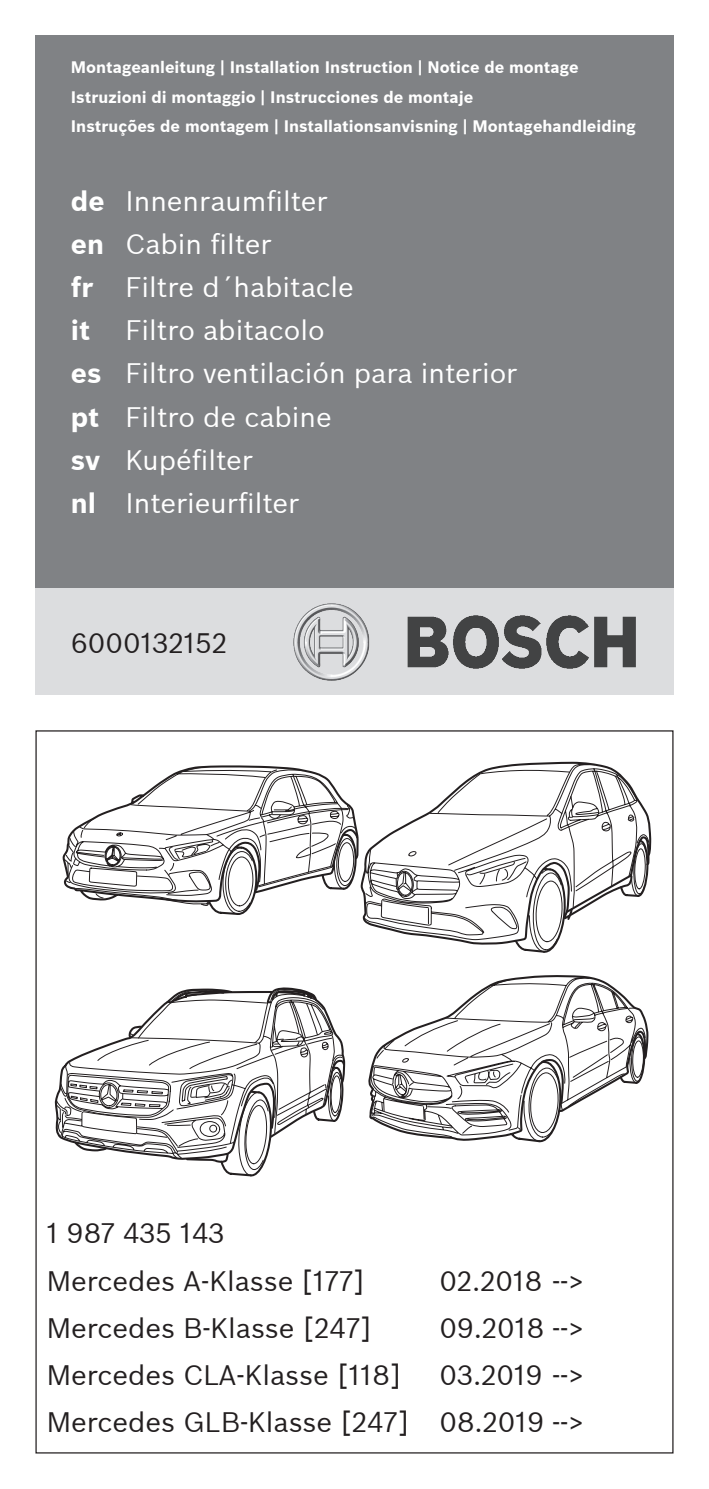
<style>
.page{position:relative;width:709px;height:1489px;background:#fff}
.page>*{position:absolute;margin:0;border:0;box-sizing:border-box;transform-origin:0 0}
.t1{font:27.5px/47.2px "Bosch Sans LF";color:#231f20}
.t2{font:27.5px/43px "Bosch Sans LF";color:#fff}
.t3{font:700 16.25px/29.5px "Bosch Sans LF";color:#fff}
.s1{font-weight:700}
</style>
<div class="page">
<div style="left:35px;top:35px;width:638px;height:553px;background:#808285"></div>
<div style="left:35px;top:588px;width:638px;height:106px;background:#dcdddf"></div>
<img style="left:293px;top:603px;width:343px;height:78px">
<svg style="left:62px;top:765px;width:297px;height:150px"></svg>
<svg style="left:360px;top:761px;width:290px;height:184px"></svg>
<svg style="left:363px;top:762px;width:286px;height:178px"></svg>
<svg style="left:370px;top:978px;width:143px;height:159px"></svg>
<svg style="left:513px;top:823px;width:138px;height:320px"></svg>
<svg style="left:56px;top:987px;width:290px;height:190px"></svg>
<p class="t3" style="left:71px;top:53px;width:566px">Montageanleitung | Installation Instruction | Notice de montage<br>Istruzioni di montaggio | Instrucciones de montaje<br>Instruções de montagem | Installationsanvisning | Montagehandleiding</p>
<h1 class="t2" style="left:71px;top:180px;width:284px"><span class="s1">de</span> Innenraumfilter <span class="s1">en</span> Cabin filter<br><span class="s1">fr</span> Filtre d´habitacle <span class="s1">it</span></h1>
<h1 class="t2" style="left:71px;top:309px;width:448px;text-indent:55px">Filtro abitacolo<br><span class="s1">es</span> Filtro ventilación para interior <span class="s1">pt</span> Filtro de cabine<br><span class="s1">sv</span> Kupéfilter<br><span class="s1">nl</span> Interieurfilter</h1>
<h1 class="t1" style="left:71px;top:619px;width:158px">6000132152</h1>
<h1 class="t1" style="left:47px;top:1209px;width:319px">1 987 435 143<br>Mercedes A-Klasse [177]</h1>
<h1 class="t1" style="left:439px;top:1256px;width:146px">02.2018 --&gt;</h1>
<h1 class="t1" style="left:47px;top:1303px;width:326px">Mercedes B-Klasse [247]</h1>
<h1 class="t1" style="left:439px;top:1303px;width:146px">09.2018 --&gt;</h1>
<h1 class="t1" style="left:47px;top:1350px;width:356px">Mercedes CLA-Klasse [118]</h1>
<h1 class="t1" style="left:47px;top:1350px;width:538px;text-align:right">03.2019 --&gt;<br>Mercedes GLB-Klasse [247] 08.2019 --&gt;</h1>
</div>
